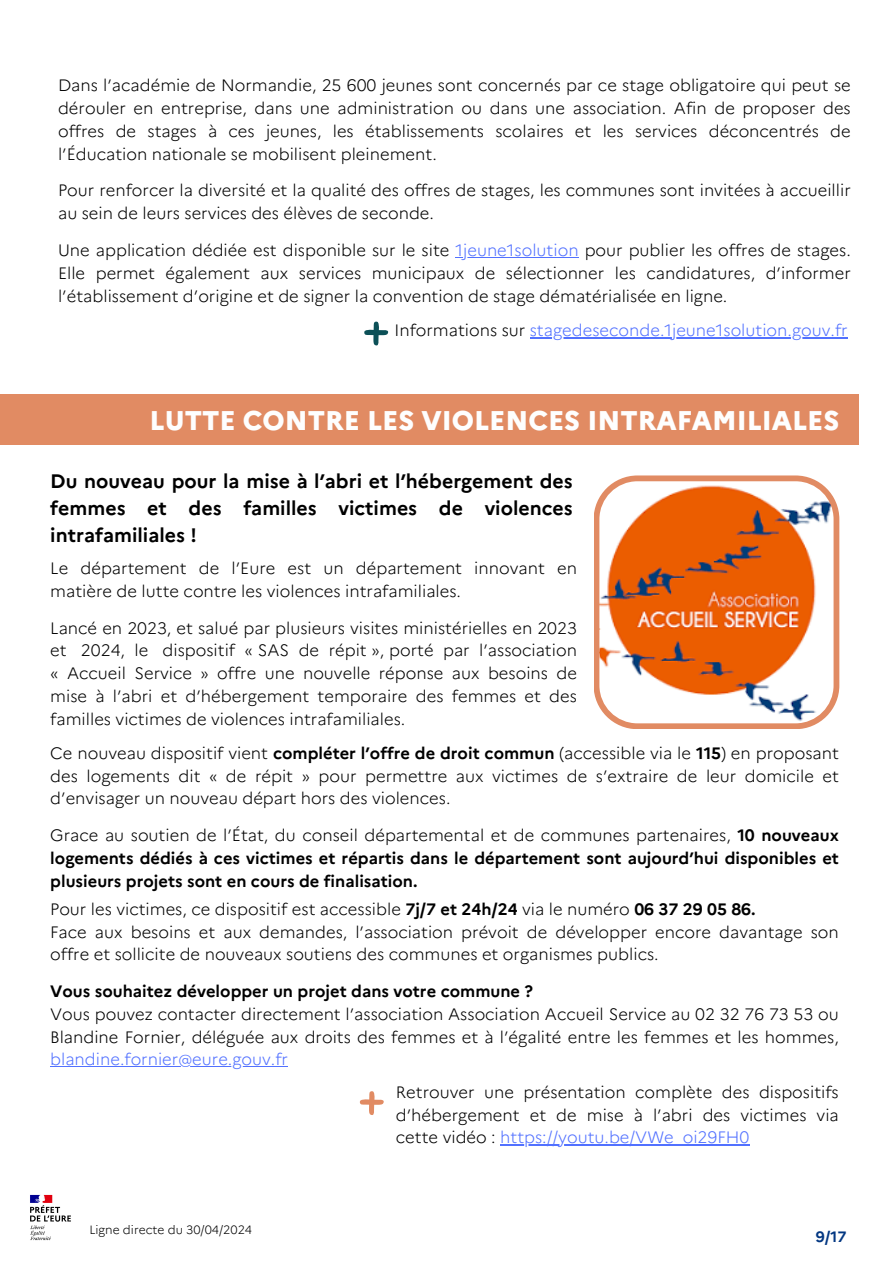
<style>
.page{position:relative;width:894px;height:1264px;background:#fff}
.page>*{position:absolute;margin:0;border:0;box-sizing:border-box;transform-origin:0 0}
.t1{font:800 27px "Marianne";color:#fefefe}
.t2{font:700 19.5px/27px "Marianne";color:#000;text-align:justify}
.t3{font:300 16.5px/22.8px "Marianne";color:#000}
.t4{font:700 16.5px/22.8px "Marianne";color:#000;text-align:justify}
.t5{font:300 16.5px "Marianne";color:#5271ff}
.t6{font:700 15px "Marianne";color:#033782}
.t7{font:300 12px "Marianne";color:#000}
.s1{color:#5271ff}
.s2{color:#000}
.s3{font-weight:700}
.s4{font-weight:300}
</style>
<div class="page">
<svg style="left:594px;top:475px;width:245px;height:254px"></svg>
<div style="left:0;top:394px;width:858px;height:50px;background:#e18b63"></div>
<hr style="left:455px;top:257px;width:123px;height:1px;background:#5271ff">
<svg style="left:364px;top:321px;width:24px;height:24px"></svg>
<hr style="left:529px;top:337px;width:318px;height:2px;background:#5271ff">
<svg style="left:359px;top:1091px;width:24px;height:24px"></svg>
<hr style="left:50px;top:1066px;width:238px;height:1px;background:#5271ff">
<hr style="left:500px;top:1144px;width:249px;height:1px;background:#5271ff">
<img style="left:30px;top:1194px;width:41px;height:47px">
<h4 class="t3" style="left:58px;top:74px;width:794px;text-align:justify">Dans l’académie de Normandie, 25 600 jeunes sont concernés par ce stage obligatoire qui peut se dérouler en entreprise, dans une administration ou dans une association. Afin de proposer des offres de stages à ces jeunes, les établissements scolaires et les services déconcentrés de l’Éducation nationale se mobilisent pleinement.</h4>
<h4 class="t3" style="left:58px;top:179px;width:794px">Pour renforcer la diversité et la qualité des offres de stages, les communes sont invitées à accueillir au sein de leurs services des élèves de seconde.</h4>
<p class="t3" style="left:58px;top:239px;width:794px">Une application dédiée est disponible sur le site <span class="s1">1jeune1solution</span> pour publier les offres de stages.</p>
<h4 class="t3" style="left:58px;top:261px;width:794px">Elle permet également aux services municipaux de sélectionner les candidatures, d’informer l’établissement d’origine et de signer la convention de stage dématérialisée en ligne.</h4>
<h4 class="t5" style="left:394px;top:320px;width:454px"><span class="s2">Informations sur</span> stagedeseconde.1jeune1solution.gouv.fr</h4>
<h4 class="t1" style="left:150px;top:399px;width:691px">LUTTE CONTRE LES VIOLENCES INTRAFAMILIALES</h4>
<h4 class="t2" style="left:50px;top:467px;width:524px">Du nouveau pour la mise à l’abri et l’hébergement des femmes et des familles victimes de violences intrafamiliales !</h4>
<p class="t3" style="left:50px;top:557px;width:528px">Le département de l’Eure est un département innovant en matière de lutte contre les violences intrafamiliales.</p>
<h4 class="t3" style="left:50px;top:616px;width:528px;text-align:justify">Lancé en 2023, et salué par plusieurs visites ministérielles en 2023 et 2024, le dispositif « SAS de répit », porté par l’association « Accueil Service » offre une nouvelle réponse aux besoins de mise à l’abri et d’hébergement temporaire des femmes et des familles victimes de violences intrafamiliales.</h4>
<h1 class="t3" style="left:50px;top:741px;width:789px;text-align:justify">Ce nouveau dispositif vient <span class="s3">compléter l’offre de droit commun</span> (accessible via le <span class="s3">115</span>) en proposant des logements dit « de répit » pour permettre aux victimes de s’extraire de leur domicile et d’envisager un nouveau départ hors des violences.</h1>
<h2 class="t4" style="left:50px;top:823px;width:789px"><span class="s4">Grace au soutien de l’État, du conseil départemental et de communes partenaires,</span> 10 nouveaux logements dédiés à ces victimes et répartis dans le département sont aujourd’hui disponibles et plusieurs projets sont en cours de finalisation.</h2>
<h4 class="t3" style="left:50px;top:897px;width:789px">Pour les victimes, ce dispositif est accessible <span class="s3">7j/7 et 24h/24</span> via le numéro <span class="s3">06 37 29 05 86.<br></span>Face aux besoins et aux demandes, l’association prévoit de développer encore davantage son offre et sollicite de nouveaux soutiens des communes et organismes publics.</h4>
<p class="t3" style="left:50px;top:979px;width:789px"><span class="s3">Vous souhaitez développer un projet dans votre commune ?<br></span>Vous pouvez contacter directement l’association Association Accueil Service au 02 32 76 73 53 ou<br>Blandine Fornier, déléguée aux droits des femmes et à l’égalité entre les femmes et les hommes,</p>
<h4 class="t5" style="left:50px;top:1049px;width:239px">blandine.fornier@eure.gouv.fr</h4>
<p class="t3" style="left:396px;top:1081px;width:444px;text-align:justify">Retrouver une présentation complète des dispositifs d’hébergement et de mise à l’abri des victimes via cette vidéo : <span class="s1">https://youtu.be/VWe_oi29FH0</span></p>
<p class="t7" style="left:89px;top:1222px;width:164px">Ligne directe du 30/04/2024</p>
<h3 class="t6" style="left:815px;top:1227px;width:32px">9/17</h3>
</div>
